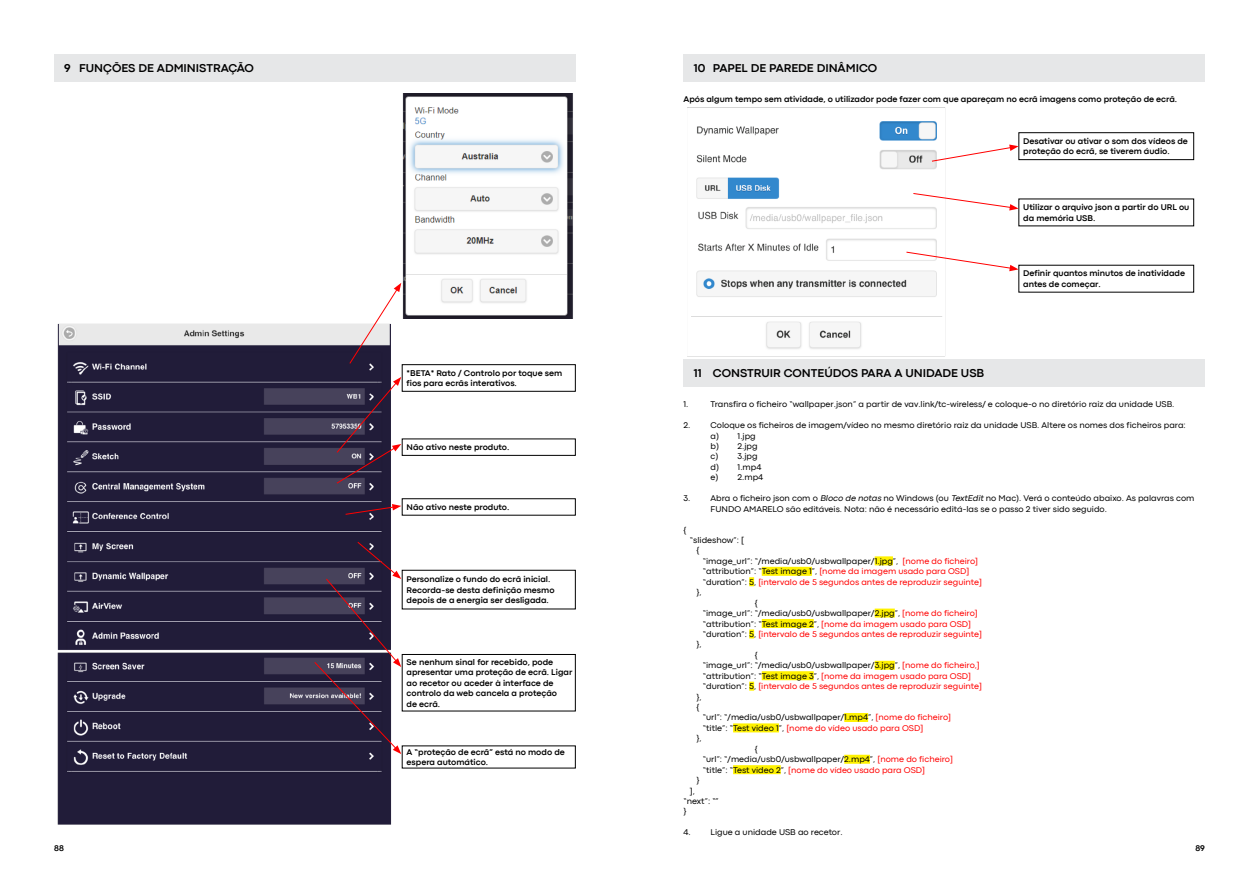
<style>
.page{position:relative;width:1259px;height:893px;background:#fff}
.page>*{position:absolute;margin:0;border:0;box-sizing:border-box;transform-origin:0 0}
.t1{font:700 12px "Codec Pro";color:#000}
.t2{font:8.7px/10.5px "Codec Pro";color:#000}
.t3{font:700 8.7px/10.5px "Codec Pro";color:#000}
.t4{font:8.7px "Codec Pro";color:#f00}
.s1{font-style:italic}
.s2{color:#f00}
.s3{color:#000}
</style>
<div class="page">
<div style="left:54px;top:54px;width:521px;height:27px;background:#e6e7e8"></div>
<img style="left:403px;top:94px;width:170px;height:224px">
<img style="left:57px;top:323px;width:335px;height:502px">
<div style="left:874px;top:556px;width:19px;height:9px;background:#fff200"></div>
<div style="left:762px;top:567px;width:50px;height:9px;background:#fff200"></div>
<div style="left:749px;top:577px;width:5px;height:9px;background:#fff200"></div>
<div style="left:874px;top:609px;width:21px;height:9px;background:#fff200"></div>
<div style="left:762px;top:619px;width:52px;height:9px;background:#fff200"></div>
<div style="left:749px;top:629px;width:5px;height:9px;background:#fff200"></div>
<div style="left:874px;top:661px;width:20px;height:9px;background:#fff200"></div>
<div style="left:762px;top:671px;width:51px;height:9px;background:#fff200"></div>
<div style="left:749px;top:682px;width:5px;height:9px;background:#fff200"></div>
<div style="left:844px;top:713px;width:24px;height:9px;background:#fff200"></div>
<div style="left:733px;top:723px;width:46px;height:9px;background:#fff200"></div>
<div style="left:844px;top:755px;width:26px;height:9px;background:#fff200"></div>
<div style="left:733px;top:765px;width:48px;height:9px;background:#fff200"></div>
<div style="left:683px;top:54px;width:522px;height:27px;background:#e6e7e8"></div>
<img style="left:687px;top:107px;width:259px;height:250px">
<div style="left:683px;top:359px;width:522px;height:27px;background:#e6e7e8"></div>
<div style="left:402px;top:364px;width:173px;height:27px;border:1px solid #000"></div>
<div style="left:402px;top:439px;width:173px;height:17px;border:1px solid #000"></div>
<div style="left:402px;top:654px;width:173px;height:57px;border:1px solid #000"></div>
<svg style="left:349px;top:283px;width:52px;height:81px"></svg>
<svg style="left:336px;top:377px;width:65px;height:107px"></svg>
<svg style="left:345px;top:504px;width:56px;height:11px"></svg>
<svg style="left:314px;top:542px;width:87px;height:212px"></svg>
<div style="left:1018px;top:133px;width:175px;height:27px;border:1px solid #000"></div>
<svg style="left:931px;top:145px;width:87px;height:17px"></svg>
<svg style="left:913px;top:193px;width:105px;height:18px"></svg>
<svg style="left:906px;top:252px;width:112px;height:19px"></svg>
<p class="t1" style="left:64px;top:61px;width:8px">9</p>
<p class="t1" style="left:79px;top:61px;width:176px">FUNÇÕES DE ADMINISTRAÇÃO</p>
<p class="t1" style="left:693px;top:61px;width:13px">10</p>
<p class="t1" style="left:713px;top:61px;width:166px">PAPEL DE PAREDE DINÂMICO</p>
<p class="t3" style="left:683px;top:94px;width:495px">Após algum tempo sem atividade, o utilizador pode fazer com que apareçam no ecrã imagens como proteção de ecrã.</p>
<p class="t3" style="left:1023px;top:136px;width:166px">Desativar ou ativar o som dos vídeos de proteção do ecrã, se tiverem áudio.</p>
<p class="t3" style="left:1023px;top:202px;width:168px">Utilizar o arquivo json a partir do URL ou da memória USB.</p>
<p class="t3" style="left:406px;top:367px;width:157px">*BETA* Rato / Controlo por toque sem fios para ecrãs interativos.</p>
<p class="t3" style="left:406px;top:442px;width:104px">Não ativo neste produto.</p>
<p class="t3" style="left:406px;top:502px;width:104px">Não ativo neste produto.</p>
<p class="t3" style="left:406px;top:574px;width:149px">Personalize o fundo do ecrã inicial.<br>Recorda-se desta definição mesmo depois de a energia ser desligada.</p>
<p class="t3" style="left:406px;top:656px;width:167px">Se nenhum sinal for recebido, pode apresentar uma proteção de ecrã. Ligar ao recetor ou aceder à interface de controlo da web cancela a proteção<br>de ecrã.</p>
<p class="t3" style="left:406px;top:746px;width:160px">A “proteção de ecrã” está no modo de espera automático.</p>
<p class="t1" style="left:693px;top:366px;width:10px">11</p>
<p class="t1" style="left:713px;top:366px;width:273px">CONSTRUIR CONTEÚDOS PARA A UNIDADE USB</p>
<p class="t3" style="left:1023px;top:268px;width:163px">Definir quantos minutos de inatividade antes de começar.</p>
<p class="t2" style="left:683px;top:399px;width:6px">1.</p>
<p class="t2" style="left:710px;top:399px;width:465px">Transfira o ficheiro “wallpaper.json” a partir de vav.link/tc-wireless/ e coloque-o no diretório raiz da unidade USB.</p>
<p class="t2" style="left:683px;top:420px;width:504px">2. Coloque os ficheiros de imagem/vídeo no mesmo diretório raiz da unidade USB. Altere os nomes dos ficheiros para:</p>
<p class="t2" style="left:710px;top:430px;width:47px">a) 1.jpg</p>
<p class="t2" style="left:710px;top:441px;width:49px">b) 2.jpg</p>
<p class="t2" style="left:710px;top:451px;width:49px">c) 3.jpg</p>
<p class="t2" style="left:710px;top:462px;width:52px">d) 1.mp4</p>
<p class="t2" style="left:710px;top:472px;width:54px">e) 2.mp4</p>
<p class="t2" style="left:710px;top:493px;width:485px;text-indent:-27px">3. Abra o ficheiro json com o <span class="s1">Bloco de notas</span>no Windows (ou <span class="s1">TextEdit</span>no Mac). Verá o conteúdo abaixo. As palavras com<br>FUNDO AMARELO são editáveis. Nota: não é necessário editá-las se o passo 2 tiver sido seguido.</p>
<p class="t2" style="left:683px;top:524px;width:5px">{</p>
<p class="t2" style="left:690px;top:535px;width:55px">“slideshow”: [</p>
<p class="t2" style="left:696px;top:545px;width:5px">{</p>
<p class="t2" style="left:703px;top:556px;width:277px">“image_url”: “/media/usb0/usbwallpaper/1.jpg”, <span class="s2">[nome do ficheiro]</span></p>
<p class="t2" style="left:703px;top:566px;width:268px">“attribution”: “Test image 1”, <span class="s2">[nome da imagem usado para OSD]</span></p>
<p class="t4" style="left:703px;top:577px;width:281px"><span class="s3">“duration”: 5,</span> [intervalo de 5 segundos antes de reproduzir seguinte]</p>
<p class="t2" style="left:696px;top:587px;width:7px">},</p>
<p class="t2" style="left:754px;top:597px;width:5px">{</p>
<p class="t2" style="left:703px;top:608px;width:276px">“image_url”: “/media/usb0/usbwallpaper/2.jpg”, <span class="s2">[nome do ficheiro]</span></p>
<p class="t2" style="left:703px;top:618px;width:270px">“attribution”: “Test image 2”, <span class="s2">[nome da imagem usado para OSD]</span></p>
<p class="t4" style="left:703px;top:629px;width:281px"><span class="s3">“duration”: 5,</span> [intervalo de 5 segundos antes de reproduzir seguinte]</p>
<p class="t2" style="left:696px;top:639px;width:7px">},</p>
<p class="t2" style="left:754px;top:650px;width:5px">{</p>
<p class="t2" style="left:703px;top:660px;width:278px">“image_url”: “/media/usb0/usbwallpaper/3.jpg”, <span class="s2">[nome do ficheiro,]</span></p>
<p class="t2" style="left:703px;top:670px;width:270px">“attribution”: “Test image 3”, <span class="s2">[nome da imagem usado para OSD]</span></p>
<p class="t4" style="left:703px;top:681px;width:281px"><span class="s3">“duration”: 5,</span> [intervalo de 5 segundos antes de reproduzir seguinte]</p>
<p class="t2" style="left:696px;top:691px;width:7px">},</p>
<p class="t2" style="left:696px;top:702px;width:5px">{</p>
<p class="t2" style="left:703px;top:712px;width:250px">“url”: “/media/usb0/usbwallpaper/1.mp4”, <span class="s2">[nome do ficheiro]</span></p>
<p class="t4" style="left:703px;top:723px;width:222px"><span class="s3">“title”: “Test video 1”,</span> [nome do vídeo usado para OSD]</p>
<p class="t2" style="left:696px;top:733px;width:7px">},</p>
<p class="t2" style="left:754px;top:743px;width:5px">{</p>
<p class="t2" style="left:703px;top:754px;width:252px">“url”: “/media/usb0/usbwallpaper/2.mp4”, <span class="s2">[nome do ficheiro]</span></p>
<p class="t4" style="left:703px;top:765px;width:224px"><span class="s3">“title”: “Test video 2”,</span> [nome do vídeo usado para OSD]</p>
<p class="t2" style="left:696px;top:775px;width:5px">}</p>
<p class="t2" style="left:690px;top:785px;width:6px">],</p>
<p class="t2" style="left:683px;top:796px;width:37px">“next”: “”</p>
<p class="t2" style="left:683px;top:806px;width:5px">}</p>
<p class="t2" style="left:683px;top:827px;width:161px">4. Ligue a unidade USB ao recetor.</p>
<p class="t3" style="left:54px;top:842px;width:11px">88</p>
<p class="t3" style="left:1195px;top:842px;width:11px">89</p>
</div>
